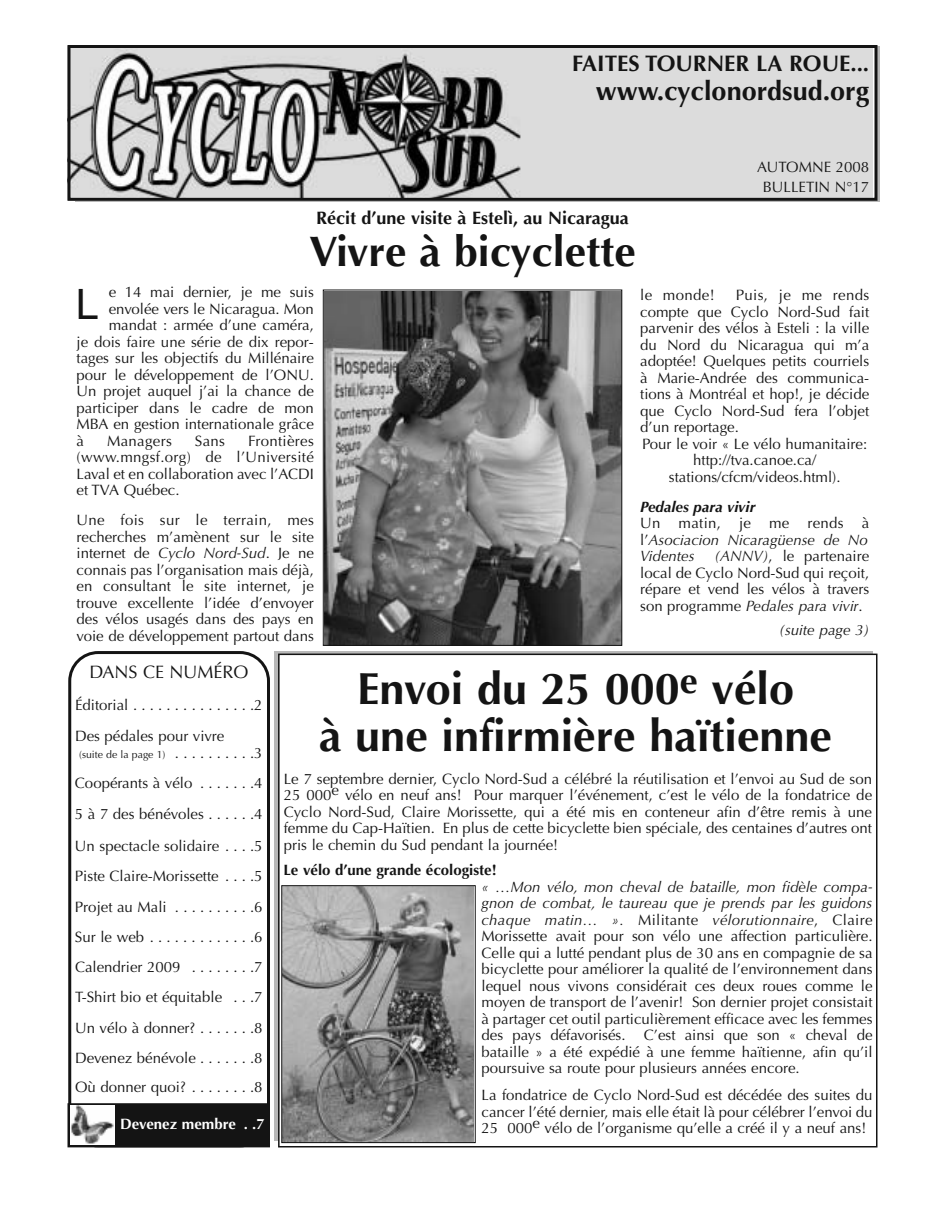
<style>
.page{position:relative;width:945px;height:1215px;background:#fff}
.page>*{position:absolute;margin:0;border:0;box-sizing:border-box;transform-origin:0 0}
.t1{font:700 45px/46.5px "Optima";color:#141414;text-align:center}
.t2{font:700 42.75px "Optima";color:#141414}
.t3{font:42px "Arial";color:#141414}
.t4{font:700 27px "Optima";color:#141414}
.t5{font:700 22.5px "Optima";color:#141414}
.t6{font:700 18px "Optima";color:#141414}
.t7{font:18px "Optima";color:#141414}
.t8{font:15px/16.5px "Optima";color:#141414;text-align:justify}
.t9{font:italic 15px/16.5px "Optima";color:#141414;text-align:justify}
.t10{font:700 15px "Optima";color:#141414}
.t11{font:15px "Optima";letter-spacing:.02em;color:#141414}
.t12{font:italic 700 15px "Optima";color:#141414}
.t13{font:700 15px "Optima";color:#fff}
.t14{font:10.5px "Optima";color:#141414}
.s1{font-style:normal}
.s2{font-style:italic}
.s3{font-size:15px}
</style>
<div class="page">
<img style="left:72px;top:49px;width:800px;height:148px">
<svg style="left:68px;top:651px;width:202px;height:496px"></svg>
<div style="left:278px;top:654px;width:599px;height:494px;border:2px solid #141414"></div>
<div style="left:68px;top:45px;width:810px;height:156px;border:3px solid #141414"></div>
<img style="left:325px;top:292px;width:295px;height:352px">
<div style="left:323px;top:290px;width:299px;height:356px;border:1px solid #141414"></div>
<img style="left:71px;top:1106px;width:44px;height:39px">
<img style="left:283px;top:887px;width:191px;height:254px">
<div style="left:281px;top:885px;width:195px;height:258px;border:1px solid #141414"></div>
<h3 class="t5" style="left:572px;top:51px;width:298px">FAITES TOURNER LA ROUE...</h3>
<h3 class="t4" style="left:596px;top:75px;width:275px">www.cyclonordsud.org</h3>
<p class="t8" style="left:757px;top:158px;width:113px;line-height:19.5px;text-align:center">AUTOMNE 2008<br>BULLETIN N°17</p>
<p class="t6" style="left:316px;top:208px;width:314px">Récit d’une visite à Estelì, au Nicaragua</p>
<h2 class="t2" style="left:309px;top:227px;width:328px">Vivre à bicyclette</h2>
<p class="t8" style="left:109px;top:284px;width:207px">e 14 mai dernier, je me suis</p>
<p class="t8" style="left:109px;top:301px;width:207px">envolée vers le Nicaragua. Mon</p>
<p class="t8" style="left:109px;top:317px;width:207px">mandat : armée d’une caméra,</p>
<p class="t8" style="left:76px;top:334px;width:239px">je dois faire une série de dix repor-</p>
<p class="t8" style="left:76px;top:350px;width:239px">tages sur les objectifs du Millénaire</p>
<p class="t8" style="left:76px;top:367px;width:239px">pour le développement de l’ONU.</p>
<p class="t8" style="left:76px;top:383px;width:239px">Un projet auquel j’ai la chance de</p>
<p class="t8" style="left:76px;top:400px;width:239px">participer dans le cadre de mon</p>
<p class="t8" style="left:76px;top:416px;width:239px">MBA en gestion internationale grâce</p>
<p class="t8" style="left:76px;top:433px;width:9px">à</p>
<p class="t11" style="left:107px;top:432px;width:66px">Managers</p>
<p class="t8" style="left:195px;top:433px;width:32px">Sans</p>
<p class="t8" style="left:640px;top:287px;width:76px">le monde!</p>
<p class="t11" style="left:736px;top:286px;width:135px">Puis, je me rends</p>
<p class="t8" style="left:640px;top:303px;width:231px">compte que Cyclo Nord-Sud fait</p>
<p class="t8" style="left:640px;top:320px;width:231px">parvenir des vélos à Esteli : la ville</p>
<p class="t8" style="left:640px;top:336px;width:231px">du Nord du Nicaragua qui m’a</p>
<p class="t8" style="left:640px;top:353px;width:231px">adoptée! Quelques petits courriels</p>
<p class="t8" style="left:640px;top:369px;width:231px">à Marie-Andrée des communica-</p>
<p class="t8" style="left:640px;top:386px;width:231px">tions à Montréal et hop!, je décide</p>
<p class="t8" style="left:640px;top:402px;width:231px">que Cyclo Nord-Sud fera l’objet</p>
<p class="t8" style="left:640px;top:419px;width:100px">d’un reportage.</p>
<p class="t8" style="left:642px;top:435px;width:226px">Pour le voir « Le vélo humanitaire:</p>
<p class="t8" style="left:693px;top:452px;width:125px">http://tva.canoe.ca/</p>
<p class="t8" style="left:669px;top:468px;width:173px">stations/cfcm/videos.html).</p>
<p class="t12" style="left:640px;top:498px;width:117px">Pedales para vivir</p>
<p class="t9" style="left:640px;top:515px;width:231px"><span class="s1">Un matin, je me rends à l’</span>Asociacion Nicaragüense de No Videntes</p>
<h3 class="t3" style="left:76px;top:280px;width:25px">L</h3>
<p class="t8" style="left:76px;top:433px;width:239px;text-indent:172px">Frontières (www.mngsf.org) de l’Université Laval et en collaboration avec l’ACDI et TVA Québec.</p>
<p class="t8" style="left:76px;top:512px;width:239px">Une fois sur le terrain, mes recherches m’amènent sur le site internet de <span class="s2">Cyclo Nord-Sud</span>. Je ne connais pas l’organisation mais déjà, en consultant le site internet, je trouve excellente l’idée d’envoyer des vélos usagés dans des pays en voie de développement partout dans</p>
<p class="t8" style="left:640px;top:548px;width:231px;text-indent:74px"><span class="s2">(ANNV)</span>, le partenaire local de Cyclo Nord-Sud qui reçoit, répare et vend les vélos à travers son programme <span class="s2">Pedales para vivir</span>.</p>
<p class="t9" style="left:779px;top:621px;width:92px">(suite page 3)</p>
<p class="t7" style="left:90px;top:661px;width:161px">DANS CE NUMÉRO</p>
<p class="t8" style="left:75px;top:689px;width:189px;line-height:31.5px">Éditorial...............2<br>Des pédales pour vivre</p>
<p class="t14" style="left:79px;top:748px;width:185px">(suitedelapage1) <span class="s3">..........3</span></p>
<p class="t8" style="left:75px;top:768px;width:189px;line-height:30.6px">Coopérants à vélo . . . . . . .4<br>5 à 7 des bénévoles . . . . . .4<br>Un spectacle solidaire . . . .5<br>Piste Claire-Morissette . . . .5<br>ProjetauMali ..........6<br>Surleweb.............6<br>Calendrier 2009 . . . . . . . .7<br>T-Shirt bio et équitable . . .7<br>Un vélo à donner? . . . . . . .8<br>Devenez bénévole . . . . . . .8</p>
<p class="t8" style="left:75px;top:1078px;width:189px">Où donner quoi? . . . . . . . .8</p>
<p class="t13" style="left:120px;top:1115px;width:146px">Devenez membre . .7</p>
<h1 class="t1" style="left:319px;top:667px;width:515px">Envoi du 25 000<sup>e</sup> vélo<br>à une infirmière haïtienne</h1>
<p class="t8" style="left:284px;top:771px;width:590px">Le 7 septembre dernier, Cyclo Nord-Sud a célébré la réutilisation et l’envoi au Sud de son 25 000e vélo en neuf ans! Pour marquer l’événement, c’est le vélo de la fondatrice de Cyclo Nord-Sud, Claire Morissette, qui a été mis en conteneur afin d’être remis à une femme du Cap-Haïtien. En plus de cette bicyclette bien spéciale, des centaines d’autres ont pris le chemin du Sud pendant la journée!</p>
<p class="t10" style="left:283px;top:862px;width:215px">Le vélo d’une grande écologiste!</p>
<p class="t8" style="left:482px;top:879px;width:392px"><span class="s2">« …Mon vélo, mon cheval de bataille, mon fidèle compa&shy;gnon de combat, le taureau que je prends par les guidons chaque matin… ».</span> Militante <span class="s2">vélorutionnaire</span>, Claire Morissette avait pour son vélo une affection particulière.<br>Celle qui a lutté pendant plus de 30 ans en compagnie de sa bicyclette pour améliorer la qualité de l’environnement dans lequel nous vivons considérait ces deux roues comme le moyen de transport de l’avenir! Son dernier projet consistait à partager cet outil particulièrement efficace avec les femmes des pays défavorisés. C’est ainsi que son « cheval de bataille » a été expédié à une femme haïtienne, afin qu’il poursuive sa route pour plusieurs années encore.</p>
<p class="t8" style="left:482px;top:1087px;width:392px">La fondatrice de Cyclo Nord-Sud est décédée des suites du cancer l’été dernier, mais elle était là pour célébrer l’envoi du 25 000e vélo de l’organisme qu’elle a créé il y a neuf ans!</p>
</div>
